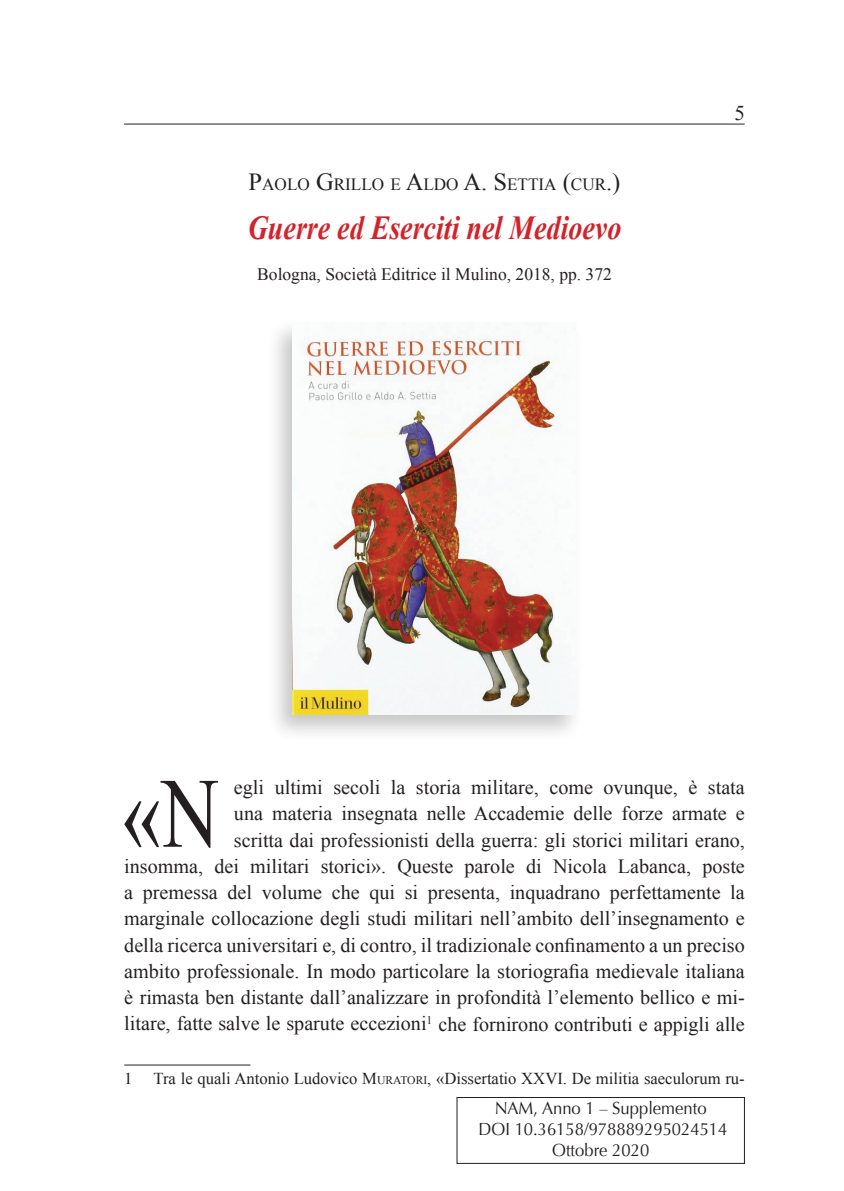
<style>
.page{position:relative;width:844px;height:1191px;background:#fff}
.page>*{position:absolute;margin:0;border:0;box-sizing:border-box;transform-origin:0 0}
.t1{font:99.4px "Times New Roman";color:#231f20;scale:.8 1}
.t2{font:italic 700 33.6px "Times New Roman";color:#d1232a;scale:.83 1}
.t3{font:21px "Times New Roman";color:#231f20}
.t4{font:20.12px/26.2px "Times New Roman";color:#231f20;text-align:right}
.t5{font:17.5px/21px "Optima";color:#231f20;text-align:center;scale:.95 1}
.t6{font:17.5px "Times New Roman";color:#231f20}
.t7{font:17.15px "Times New Roman";color:#231f20}
.t8{font:16.62px "Times New Roman";color:#231f20}
.t9{font:16.62px "Times";color:#231f20}
.s1{font-size:24.5px}
.s2{font-style:inherit}
.s3{font-size:11.72px}
</style>
<div class="page">
<hr style="left:124px;top:124px;width:620px;height:1px;background:#231f20">
<hr style="left:124px;top:1064px;width:126px;height:1px;background:#231f20">
<div style="left:266px;top:317px;width:317px;height:425px;background:#231f20;opacity:.25"></div>
<img style="left:292px;top:322px;width:284px;height:392px">
<div style="left:456px;top:1097px;width:288px;height:66px;border:1px solid #231f20"></div>
<p class="t7" style="left:248px;top:173px;width:373px"><span class="s1">P</span>AOLO <span class="s1">G</span>RILLO E <span class="s1">A</span>LDO <span class="s1">A. S</span>ETTIA <span class="s1">(</span>CUR<span class="s1">.)</span></p>
<h2 class="t2" style="left:248px;top:204px;width:451px">Guerre ed Eserciti nel Medioevo</h2>
<p class="t6" style="left:257px;top:262px;width:356px">Bologna, Società Editrice il Mulino, 2018, pp. 372</p>
<p class="t3" style="left:734px;top:99px;width:12px">5</p>
<p class="t4" style="left:124px;top:774px;width:622px">egli ultimi secoli la storia militare, come ovunque, è stata<br>una materia insegnata nelle Accademie delle forze armate e<br>scritta dai professionisti della guerra: gli storici militari erano,<br>insomma, dei militari storici». Queste parole di Nicola Labanca, poste a premessa del volume che qui si presenta, inquadrano perfettamente la marginale collocazione degli studi militari nell’ambito dell’insegnamento e della ricerca universitari e, di contro, il tradizionale confinamento a un preciso ambito professionale. In modo particolare la storiografia medievale italiana è rimasta ben distante dall’analizzare in profondità l’elemento bellico e mi&shy;litare, fatte salve le sparute eccezioni<sup>1</sup> che fornirono contributi e appigli alle</p>
<p class="t9" style="left:124px;top:1063px;width:10px">1</p>
<p class="t8" style="left:153px;top:1067px;width:592px">Tra le quali Antonio Ludovico <span class="s2">M</span><span class="s3">URATORI</span>, «Dissertatio XXVI. De militia saeculorum ru-</p>
<p class="t5" style="left:478px;top:1097px;width:263px">NAM, Anno 1 – Supplemento<br>DOI 10.36158/978889295024514<br>Ottobre 2020</p>
<h1 class="t1" style="left:122px;top:746px;width:123px">«N</h1>
</div>
